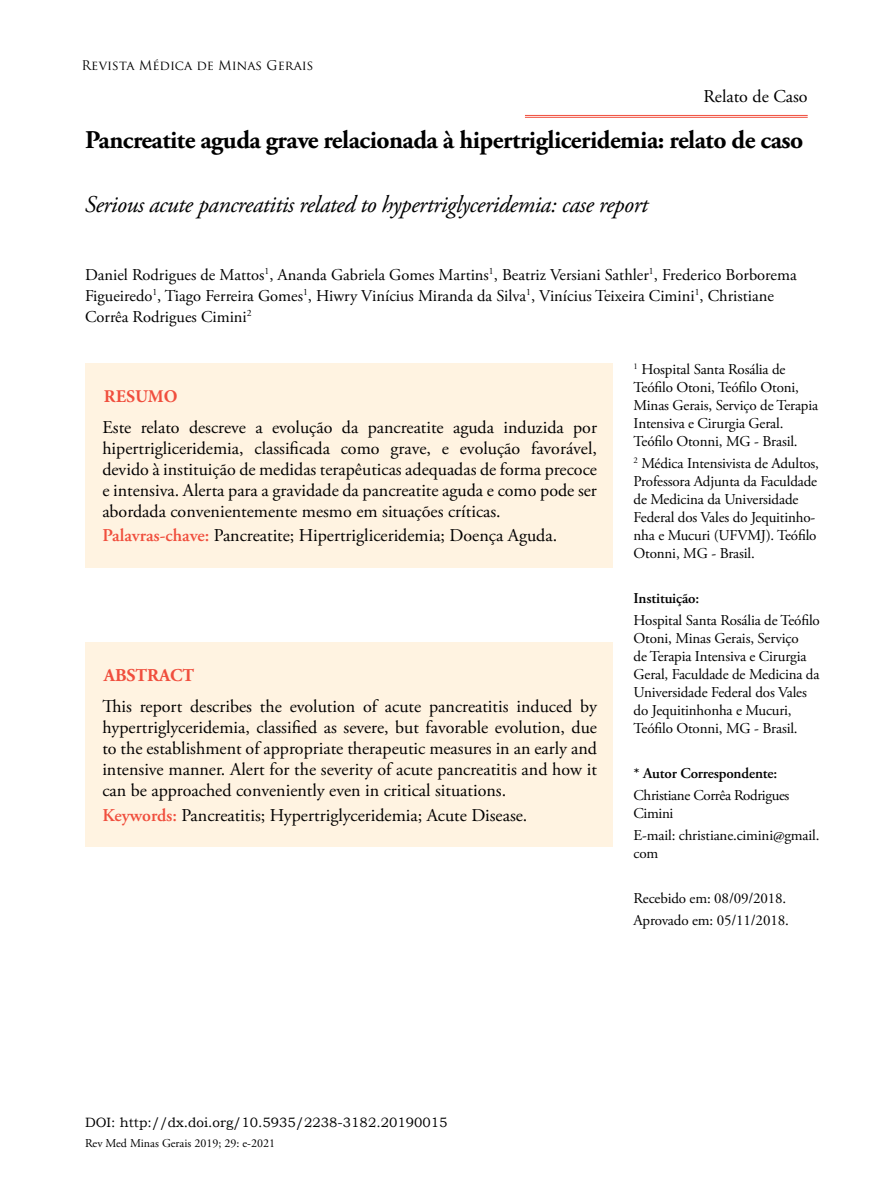
<style>
.page{position:relative;width:893px;height:1191px;background:#fff}
.page>*{position:absolute;margin:0;border:0;box-sizing:border-box;transform-origin:0 0}
.t1{font:700 25.5px "Adobe Garamond Pro";letter-spacing:-.02em;color:#000}
.t2{font:italic 24px "Adobe Garamond Pro";letter-spacing:-.02em;color:#000}
.t3{font:18px/21px "Adobe Garamond Pro";color:#000;text-align:justify}
.t4{font:700 18px "Adobe Garamond Pro";color:#f04e3d}
.t5{font:700 18px "Minion Pro";letter-spacing:-.005em;color:#f04e3d}
.t6{font:16.5px/21px "Adobe Garamond Pro";color:#000}
.t7{font:15px/18px "Adobe Garamond Pro";letter-spacing:-.01em;color:#000}
.t8{font:600 15px "Adobe Garamond Pro";letter-spacing:-.01em;color:#000}
.t9{font:13.5px "Bookman Old Style";color:#000}
.t10{font:13.05px "Trajan Pro";color:#000}
.t11{font:12px "Adobe Garamond Pro";color:#000}
.s1{font-weight:600;color:#f04e3d}
</style>
<div class="page">
<hr style="left:85px;top:76px;width:723px;height:1px;background:#000">
<hr style="left:525px;top:115px;width:283px;height:1px;background:#f04e3d">
<hr style="left:525px;top:117px;width:283px;height:1px;background:#f04e3d">
<div style="left:85px;top:363px;width:527px;height:204px;background:#fff3e1"></div>
<div style="left:75px;top:52px;width:732px;height:33px;background:#fff"></div>
<div style="left:85px;top:642px;width:527px;height:204px;background:#fff3e1"></div>
<p class="t10" style="left:82px;top:57px;width:234px">Revista Médica de Minas Gerais</p>
<p class="t11" style="left:85px;top:58px;width:335px">Pancreatite aguda grave relacionada à hipertrigliceridemia: relato de caso</p>
<p class="t3" style="left:703px;top:87px;width:106px">Relato de Caso</p>
<h1 class="t1" style="left:85px;top:125px;width:720px">Pancreatite aguda grave relacionada à hipertrigliceridemia: relato de caso</h1>
<h2 class="t2" style="left:85px;top:190px;width:565px">Serious acute pancreatitis related to hypertriglyceridemia: case report</h2>
<p class="t6" style="left:85px;top:265px;width:713px">Daniel Rodrigues de Mattos<sup>1</sup>, Ananda Gabriela Gomes Martins<sup>1</sup>, Beatriz Versiani Sathler<sup>1</sup>, Frederico Borborema<br>Figueiredo<sup>1</sup>, Tiago Ferreira Gomes<sup>1</sup>, Hiwry Vinícius Miranda da Silva<sup>1</sup>, Vinícius Teixeira Cimini<sup>1</sup>, Christiane<br>Corrêa Rodrigues Cimini<sup>2</sup></p>
<p class="t7" style="left:634px;top:360px;width:186px"><sup>1</sup> Hospital Santa Rosália de<br>Teófilo Otoni, Teófilo Otoni,<br>Minas Gerais, Serviço de Terapia<br>Intensiva e Cirurgia Geral.<br>Teófilo Otonni, MG - Brasil.</p>
<p class="t7" style="left:634px;top:455px;width:187px"><sup>2</sup> Médica Intensivista de Adultos,<br>Professora Adjunta da Faculdade de Medicina da Universidade<br>Federal dos Vales do Jequitinho&shy;nha e Mucuri (UFVMJ). Teófilo<br>Otonni, MG - Brasil.</p>
<p class="t8" style="left:634px;top:589px;width:67px">Instituição:</p>
<p class="t7" style="left:634px;top:611px;width:188px">Hospital Santa Rosália de Teófilo<br>Otoni, Minas Gerais, Serviço<br>de Terapia Intensiva e Cirurgia<br>Geral, Faculdade de Medicina da<br>Universidade Federal dos Vales do Jequitinhonha e Mucuri,<br>Teófilo Otonni, MG - Brasil.</p>
<p class="t8" style="left:634px;top:764px;width:145px">* Autor Correspondente:</p>
<p class="t7" style="left:634px;top:786px;width:157px">Christiane Corrêa Rodrigues<br>Cimini</p>
<p class="t7" style="left:634px;top:826px;width:187px">E-mail: christiane.cimini@gmail. com</p>
<p class="t7" style="left:634px;top:887px;width:157px;line-height:22.2px">Recebido em: 08/09/2018.<br>Aprovado em: 05/11/2018.</p>
<p class="t5" style="left:104px;top:383px;width:75px">RESUMO</p>
<p class="t3" style="left:102px;top:417px;width:496px">Este relato descreve a evolução da pancreatite aguda induzida por hipertrigliceridemia, classificada como grave, e evolução favorável, devido à instituição de medidas terapêuticas adequadas de forma precoce e intensiva. Alerta para a gravidade da pancreatite aguda e como pode ser abordada convenientemente mesmo em situações críticas.</p>
<p class="t3" style="left:102px;top:525px;width:456px"><span class="s1">Palavras-chave:</span> Pancreatite; Hipertrigliceridemia; Doença Aguda.</p>
<p class="t4" style="left:104px;top:664px;width:92px">ABSTRACT</p>
<p class="t3" style="left:102px;top:696px;width:496px">This report describes the evolution of acute pancreatitis induced by hypertriglyceridemia, classified as severe, but favorable evolution, due to the establishment of appropriate therapeutic measures in an early and intensive manner. Alert for the severity of acute pancreatitis and how it can be approached conveniently even in critical situations.</p>
<p class="t3" style="left:102px;top:805px;width:427px"><span class="s1">Keywords:</span> Pancreatitis; Hypertriglyceridemia; Acute Disease.</p>
<p class="t9" style="left:85px;top:1113px;width:364px">DOI: http://dx.doi.org/10.5935/2238-3182.20190015</p>
<p class="t11" style="left:85px;top:1135px;width:191px">Rev Med Minas Gerais 2019; 29: e-2021</p>
</div>
